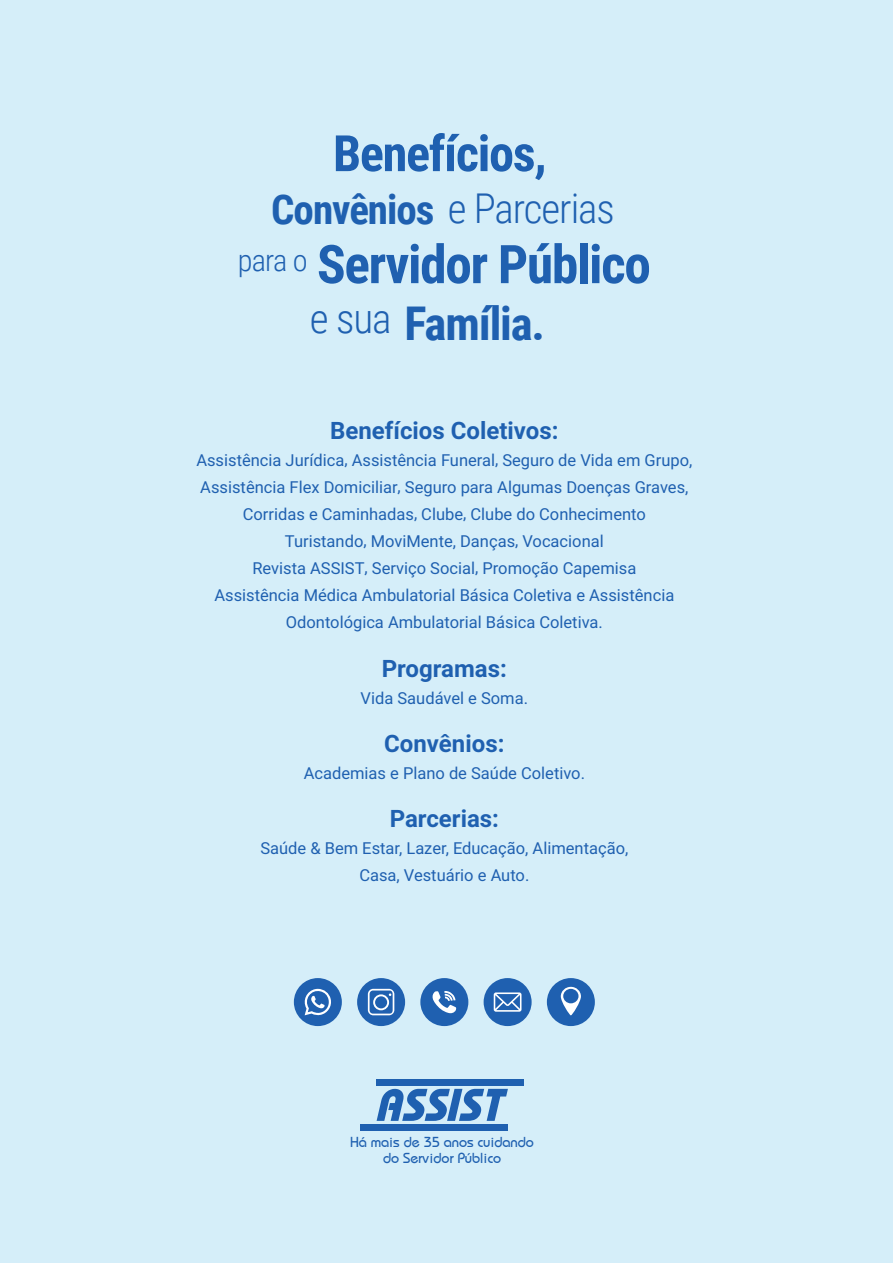
<style>
.page{position:relative;width:893px;height:1263px;background:#d5eef9}
.page>*{position:absolute;margin:0;border:0;box-sizing:border-box;transform-origin:0 0}
.Titulo_do_indice{font:700 53.4px "Roboto Condensed";letter-spacing:-.025em;color:#1f60b0}
.Titulo_do_indice-2{font:700 50.1px "Roboto Condensed";letter-spacing:-.025em;color:#1f60b0}
.Titulo_do_indice-3{font:700 46.5px "Roboto Condensed";letter-spacing:-.025em;color:#1f60b0}
.Titulo_do_indice-4{font:300 41.25px "Roboto Condensed";color:#1f60b0}
.Titulo_do_indice-5{font:300 41.1px "Roboto Condensed";letter-spacing:-.025em;color:#1f60b0}
.Titulo_do_indice-6{font:300 30.3px "Roboto Condensed";color:#1f60b0}
.t1{font:700 24px "Roboto";color:#1f60b0}
.t2{font:16.5px/27px "Roboto";color:#1f60b0;text-align:center}
.t3{font:14.4px/15.5px "Bahamas Plain";color:#1f60b0;text-align:center}
.s1{font-weight:700}
</style>
<div class="page">
<svg style="left:377px;top:1089px;width:131px;height:32px"></svg>
<div style="left:377px;top:1079px;width:147px;height:7px;background:#1f60b0"></div>
<div style="left:361px;top:1124px;width:147px;height:6px;background:#1f60b0"></div>
<div style="left:547px;top:978px;width:48px;height:48px;background:#1f60b0;border-radius:50%"></div>
<svg style="left:561px;top:987px;width:20px;height:28px"></svg>
<div style="left:357px;top:978px;width:48px;height:48px;background:#1f60b0;border-radius:50%"></div>
<svg style="left:368px;top:989px;width:26px;height:26px"></svg>
<div style="left:294px;top:978px;width:48px;height:48px;background:#1f60b0;border-radius:50%"></div>
<svg style="left:304px;top:989px;width:27px;height:26px"></svg>
<div style="left:420px;top:978px;width:48px;height:48px;background:#1f60b0;border-radius:50%"></div>
<svg style="left:432px;top:991px;width:24px;height:22px"></svg>
<div style="left:484px;top:978px;width:48px;height:48px;background:#1f60b0;border-radius:50%"></div>
<svg style="left:494px;top:992px;width:27px;height:20px"></svg>
<p class="Titulo_do_indice-2" style="left:333px;top:118px;width:215px">Benefícios,</p>
<p class="Titulo_do_indice-5" style="left:271px;top:179px;width:345px"><span class="s1">Convênios</span> e Parcerias</p>
<p class="Titulo_do_indice-6" style="left:238px;top:239px;width:71px">para o</p>
<p class="Titulo_do_indice-4" style="left:310px;top:290px;width:83px">e sua</p>
<p class="Titulo_do_indice" style="left:317px;top:227px;width:336px">Servidor Público</p>
<p class="Titulo_do_indice-3" style="left:404px;top:291px;width:142px">Família.</p>
<p class="t1" style="left:330px;top:414px;width:230px">Benefícios Coletivos:</p>
<p class="t2" style="left:196px;top:446px;width:497px">Assistência Jurídica, Assistência Funeral, Seguro de Vida em Grupo, Assistência Flex Domiciliar, Seguro para Algumas Doenças Graves, Corridas e Caminhadas, Clube, Clube do Conhecimento<br>Turistando, MoviMente, Danças, Vocacional<br>Revista ASSIST, Serviço Social, Promoção Capemisa<br>Assistência Médica Ambulatorial Básica Coletiva e Assistência Odontológica Ambulatorial Básica Coletiva.</p>
<p class="t1" style="left:382px;top:651px;width:127px">Programas:</p>
<p class="t2" style="left:361px;top:683px;width:169px">Vida Saudável e Soma.</p>
<p class="t1" style="left:384px;top:726px;width:122px">Convênios:</p>
<p class="t2" style="left:304px;top:759px;width:283px">Academias e Plano de Saúde Coletivo.</p>
<p class="t1" style="left:390px;top:802px;width:111px">Parcerias:</p>
<p class="t2" style="left:260px;top:834px;width:369px">Saúde &amp; Bem Estar, Lazer, Educação, Alimentação,</p>
<p class="t2" style="left:359px;top:861px;width:172px">Casa, Vestuário e Auto.</p>
<p class="t3" style="left:350px;top:1134px;width:185px">Há mais de 35 anos cuidando do Servidor Público</p>
</div>
